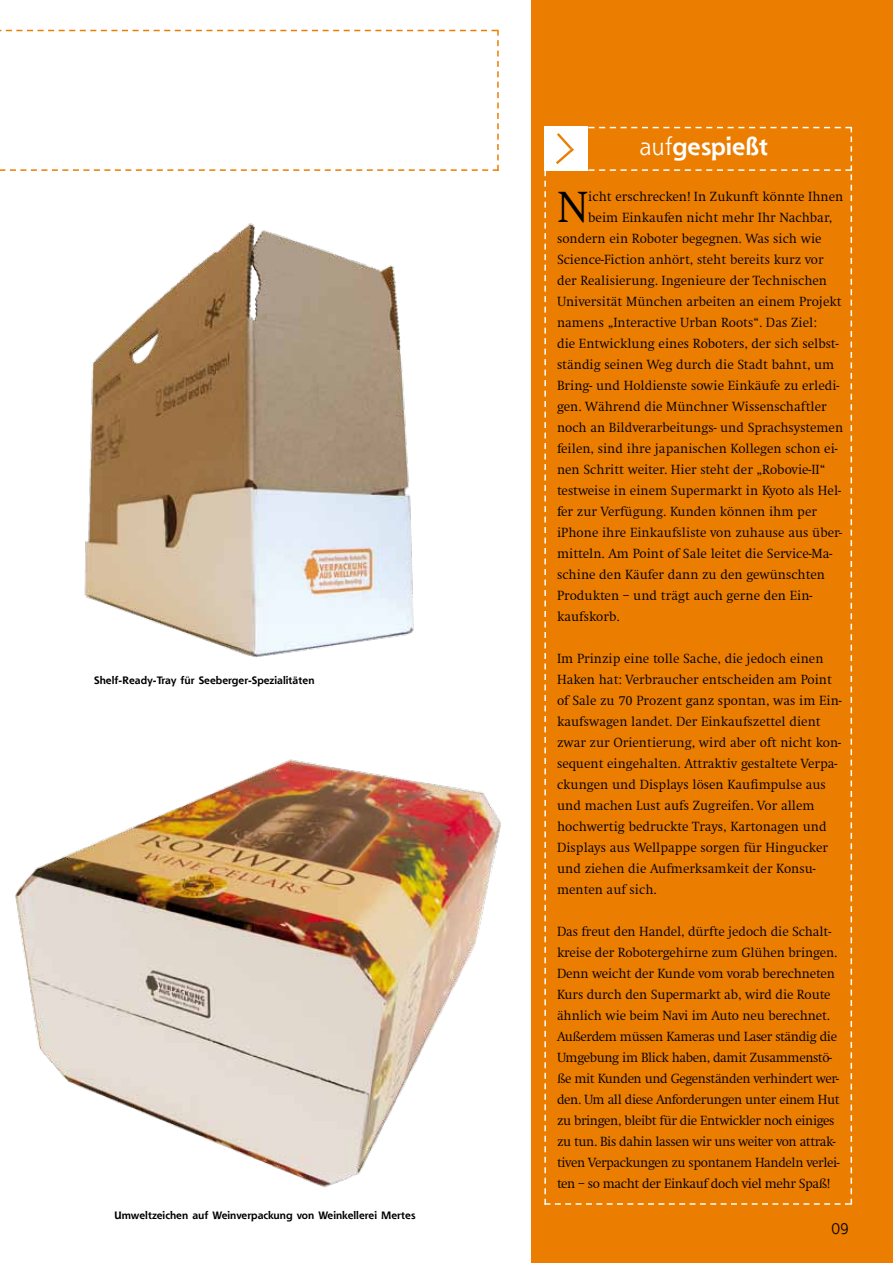
<style>
.page{position:relative;width:893px;height:1263px;background:#fff}
.page>*{position:absolute;margin:0;border:0;box-sizing:border-box;transform-origin:0 0}
.t1{font:300 45.3px "Swift";color:#000}
.t2{font:700 24px "Shannon";color:#fff}
.t3{font:15px "Shannon";color:#000}
.t4{font:300 13.8px/21px "Swift";color:#000}
.t5{font:300 13.8px/21px "Swift";letter-spacing:-.03em;color:#000}
.t6{font:700 10.5px "Shannon";color:#000}
.s1{font-weight:400}
</style>
<div class="page">
<svg style="left:0;top:30px;width:499px;height:141px"></svg>
<div style="left:531px;top:0;width:362px;height:1263px;background:#eb7d00"></div>
<img style="left:15px;top:759px;width:486px;height:429px">
<img style="left:84px;top:223px;width:330px;height:435px">
<svg style="left:544px;top:127px;width:308px;height:1078px"></svg>
<p class="t6" style="left:94px;top:674px;width:222px">Shelf-Ready-Tray für Seeberger-Spezialitäten</p>
<p class="t6" style="left:114px;top:1209px;width:303px">Umweltzeichen auf Weinverpackung von Weinkellerei Mertes</p>
<h2 class="t2" style="left:640px;top:132px;width:139px"><span class="s1">auf</span> gespießt</h2>
<h2 class="t2" style="left:648px;top:132px;width:122px"><span class="s1">auf</span>gespießt</h2>
<h1 class="t1" style="left:557px;top:183px;width:33px">N</h1>
<p class="t4" style="left:588px;top:186px;width:257px">icht erschrecken! In Zukunft könnte Ihnen</p>
<p class="t4" style="left:588px;top:207px;width:246px">beim Einkaufen nicht mehr Ihr Nachbar,</p>
<p class="t4" style="left:557px;top:228px;width:266px">sondern ein Roboter begegnen. Was sich wie</p>
<p class="t4" style="left:557px;top:249px;width:268px">Science-Fiction anhört, steht bereits kurz vor</p>
<p class="t4" style="left:557px;top:270px;width:272px">der Realisierung. Ingenieure der Technischen</p>
<p class="t4" style="left:557px;top:291px;width:286px">Universität München arbeiten an einem Projekt</p>
<p class="t4" style="left:557px;top:312px;width:261px">namens „Interactive Urban Roots“. Das Ziel:</p>
<p class="t4" style="left:557px;top:333px;width:283px">die Entwicklung eines Roboters, der sich selbst-</p>
<p class="t4" style="left:557px;top:354px;width:279px">ständig seinen Weg durch die Stadt bahnt, um</p>
<p class="t4" style="left:557px;top:375px;width:284px">Bring- und Holdienste sowie Einkäufe zu erledi-</p>
<p class="t4" style="left:557px;top:396px;width:271px">gen. Während die Münchner Wissenschaftler</p>
<p class="t4" style="left:557px;top:417px;width:288px">noch an Bildverarbeitungs- und Sprachsystemen</p>
<p class="t4" style="left:557px;top:438px;width:282px">feilen, sind ihre japanischen Kollegen schon ei-</p>
<p class="t4" style="left:557px;top:459px;width:270px">nen Schritt weiter. Hier steht der „Robovie-II“</p>
<p class="t4" style="left:557px;top:480px;width:285px">testweise in einem Supermarkt in Kyoto als Hel-</p>
<p class="t4" style="left:557px;top:501px;width:261px">fer zur Verfügung. Kunden können ihm per</p>
<p class="t4" style="left:557px;top:522px;width:287px">iPhone ihre Einkaufsliste von zuhause aus über-</p>
<p class="t4" style="left:557px;top:543px;width:277px">mitteln. Am Point of Sale leitet die Service-Ma-</p>
<p class="t4" style="left:557px;top:564px;width:269px">schine den Käufer dann zu den gewünschten</p>
<p class="t4" style="left:557px;top:585px;width:257px">Produkten – und trägt auch gerne den Ein-</p>
<p class="t4" style="left:557px;top:606px;width:64px">kaufskorb.</p>
<p class="t4" style="left:557px;top:648px;width:286px">Im Prinzip eine tolle Sache, die jedoch einen Haken hat: Verbraucher entscheiden am Point of Sale zu 70 Prozent ganz spontan, was im Ein&shy;kaufswagen landet. Der Einkaufszettel dient zwar zur Orientierung, wird aber oft nicht kon&shy;sequent eingehalten. Attraktiv gestaltete Verpa&shy;ckungen und Displays lösen Kaufimpulse aus und machen Lust aufs Zugreifen. Vor allem hochwertig bedruckte Trays, Kartonagen und Displays aus Wellpappe sorgen für Hingucker und ziehen die Aufmerksamkeit der Konsu&shy;menten auf sich.</p>
<p class="t5" style="left:557px;top:921px;width:284px">Das freut den Handel, dürfte jedoch die Schalt&shy;kreise der Robotergehirne zum Glühen bringen.<br>Denn weicht der Kunde vom vorab berechneten Kurs durch den Supermarkt ab, wird die Route ähnlich wie beim Navi im Auto neu berechnet.<br>Außerdem müssen Kameras und Laser ständig die Umgebung im Blick haben, damit Zusammenstö&shy;ße mit Kunden und Gegenständen verhindert wer&shy;den. Um all diese Anforderungen unter einem Hut zu bringen, bleibt für die Entwickler noch einiges zu tun. Bis dahin lassen wir uns weiter von attrak&shy;tiven Verpackungen zu spontanem Handeln verlei&shy;ten – so macht der Einkauf doch viel mehr Spaß!</p>
<p class="t3" style="left:831px;top:1219px;width:19px">09</p>
</div>
